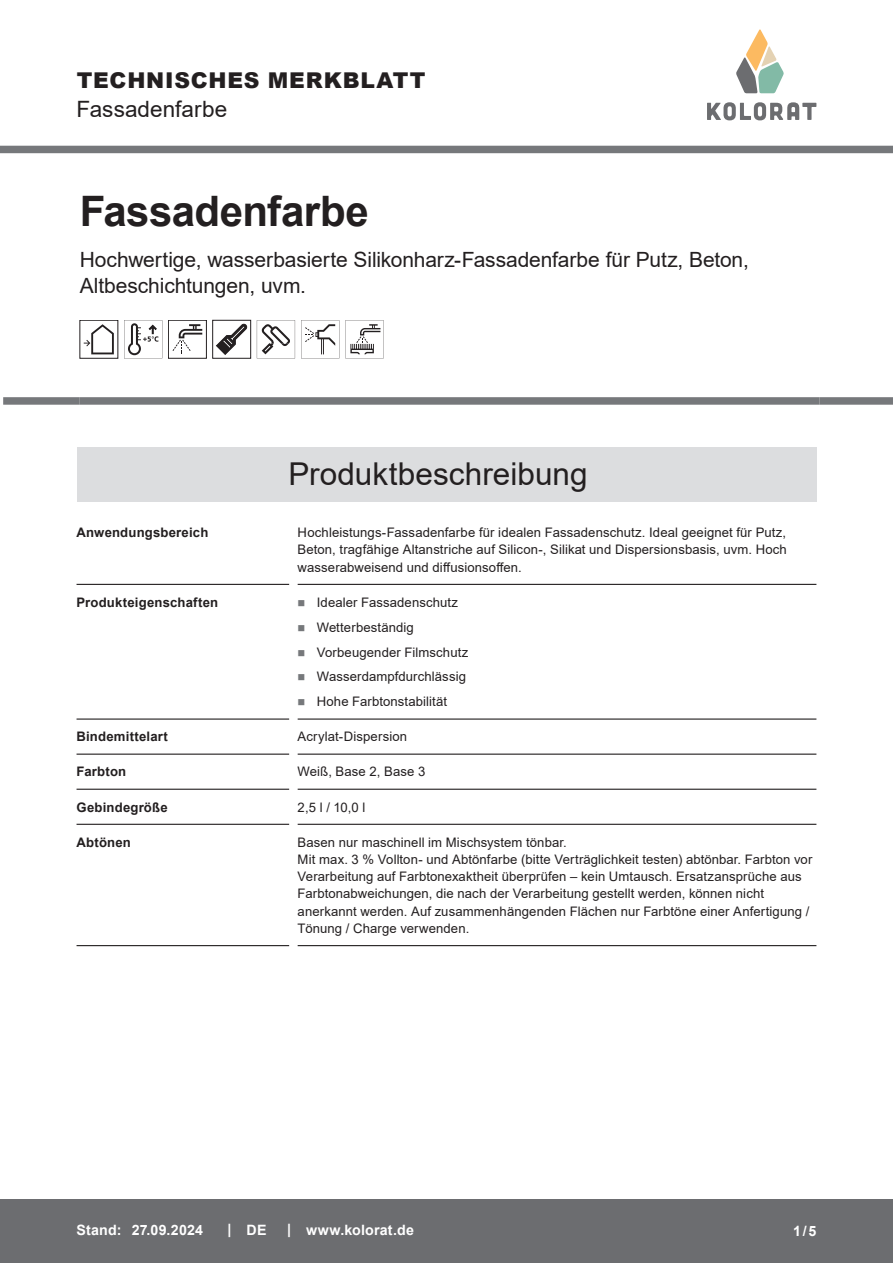
<style>
.page{position:relative;width:893px;height:1263px;background:#fff}
.page>*{position:absolute;margin:0;border:0;box-sizing:border-box;transform-origin:0 0}
.CB_AF_Produktname{font:700 42px "Arial";letter-spacing:-.01em;color:#231f20}
.CB_AF_Kapitel_Ueberschrift{font:31.5px "Arial";color:#231f20}
.CB_AF_Kopf_Produktname_klein{font:22.5px "Arial";letter-spacing:.005em;color:#231f20}
.CB_AF_Kopf_TM{font:900 21.75px "Arial";letter-spacing:.035em;color:#231f20}
.CB_AF_Subline_Produkt{font:21px/25.5px "Arial";letter-spacing:-.005em;color:#231f20}
.CB_AF_Fuß_Stand_linksb{font:700 14.25px "Arial";letter-spacing:.01em;color:#fff}
.CB_AF_Text_Standard{font:13.2px/17.2px "Arial";letter-spacing:.005em;color:#231f20;text-align:justify}
.CB_AF_Abschnitt_Ueberschrift{font:700 13.2px "Arial";letter-spacing:.015em;color:#231f20}
</style>
<div class="page">
<div style="left:0;top:146px;width:893px;height:7px;background:#76787b"></div>
<div style="left:0;top:1199px;width:893px;height:64px;background:#6c6d70"></div>
<div style="left:820px;top:397px;width:73px;height:8px;background:#76787b"></div>
<div style="left:3px;top:397px;width:77px;height:8px;background:#76787b"></div>
<div style="left:80px;top:397px;width:459px;height:8px;background:#76787b"></div>
<div style="left:539px;top:397px;width:281px;height:8px;background:#76787b"></div>
<svg style="left:84px;top:324px;width:30px;height:30px"></svg>
<svg style="left:124px;top:320px;width:38px;height:38px"></svg>
<div style="left:168px;top:320px;width:39px;height:38px;border:1px solid #231f20"></div>
<svg style="left:173px;top:324px;width:29px;height:30px"></svg>
<div style="left:213px;top:320px;width:38px;height:38px;border:1px solid #231f20"></div>
<svg style="left:216px;top:324px;width:31px;height:31px"></svg>
<svg style="left:257px;top:320px;width:38px;height:38px"></svg>
<svg style="left:301px;top:320px;width:38px;height:38px"></svg>
<svg style="left:345px;top:320px;width:39px;height:38px"></svg>
<div style="left:77px;top:447px;width:739px;height:55px;background:#dcdddf"></div>
<hr style="left:77px;top:584px;width:212px;height:1px;background:#231f20">
<hr style="left:298px;top:584px;width:518px;height:1px;background:#231f20">
<hr style="left:77px;top:718px;width:212px;height:2px;background:#231f20">
<hr style="left:298px;top:718px;width:518px;height:2px;background:#231f20">
<hr style="left:77px;top:753px;width:212px;height:2px;background:#231f20">
<hr style="left:298px;top:753px;width:518px;height:2px;background:#231f20">
<hr style="left:77px;top:789px;width:212px;height:1px;background:#231f20">
<hr style="left:298px;top:789px;width:518px;height:1px;background:#231f20">
<hr style="left:77px;top:824px;width:212px;height:1px;background:#231f20">
<hr style="left:298px;top:824px;width:518px;height:1px;background:#231f20">
<hr style="left:77px;top:945px;width:212px;height:1px;background:#231f20">
<hr style="left:298px;top:945px;width:518px;height:1px;background:#231f20">
<svg style="left:707px;top:102px;width:109px;height:18px"></svg>
<svg style="left:736px;top:29px;width:48px;height:64px"></svg>
<p class="CB_AF_Kopf_TM" style="left:77px;top:65px;width:350px">TECHNISCHES MERKBLATT</p>
<p class="CB_AF_Kopf_Produktname_klein" style="left:77px;top:94px;width:152px">Fassadenfarbe</p>
<p class="CB_AF_Produktname" style="left:80px;top:182px;width:291px">Fassadenfarbe</p>
<p class="CB_AF_Subline_Produkt" style="left:80px;top:247px;width:671px">Hochwertige, wasserbasierte Silikonharz-Fassadenfarbe für Putz, Beton,<br>Altbeschichtungen, uvm.</p>
<p class="CB_AF_Kapitel_Ueberschrift" style="left:288px;top:452px;width:301px">Produktbeschreibung</p>
<p class="CB_AF_Abschnitt_Ueberschrift" style="left:77px;top:523px;width:133px">Anwendungsbereich</p>
<p class="CB_AF_Text_Standard" style="left:298px;top:524px;width:491px">Hochleistungs-Fassadenfarbe für idealen Fassadenschutz. Ideal geeignet für Putz, Beton, tragfähige Altanstriche auf Silicon-, Silikat und Dispersionsbasis, uvm. Hoch wasserabweisend und diffusionsoffen.</p>
<p class="CB_AF_Abschnitt_Ueberschrift" style="left:77px;top:593px;width:143px">Produkteigenschaften</p>
<p class="CB_AF_Text_Standard" style="left:317px;top:593px;width:143px">Idealer Fassadenschutz</p>
<p class="CB_AF_Text_Standard" style="left:317px;top:618px;width:99px">Wetterbeständig</p>
<p class="CB_AF_Text_Standard" style="left:317px;top:643px;width:153px">Vorbeugender Filmschutz</p>
<p class="CB_AF_Text_Standard" style="left:317px;top:668px;width:151px">Wasserdampfdurchlässig</p>
<p class="CB_AF_Text_Standard" style="left:317px;top:693px;width:132px">Hohe Farbtonstabilität</p>
<p class="CB_AF_Abschnitt_Ueberschrift" style="left:77px;top:727px;width:93px">Bindemittelart</p>
<p class="CB_AF_Text_Standard" style="left:298px;top:728px;width:111px">Acrylat-Dispersion</p>
<p class="CB_AF_Abschnitt_Ueberschrift" style="left:77px;top:762px;width:51px">Farbton</p>
<p class="CB_AF_Text_Standard" style="left:298px;top:763px;width:129px">Weiß, Base 2, Base 3</p>
<p class="CB_AF_Abschnitt_Ueberschrift" style="left:77px;top:797px;width:93px">Gebindegröße</p>
<p class="CB_AF_Text_Standard" style="left:298px;top:798px;width:69px">2,5 l / 10,0 l</p>
<p class="CB_AF_Abschnitt_Ueberschrift" style="left:77px;top:833px;width:56px">Abtönen</p>
<p class="CB_AF_Text_Standard" style="left:298px;top:833px;width:516px;text-align:left">Basen nur maschinell im Mischsystem tönbar.<br>Mit max. 3 % Vollton- und Abtönfarbe (bitte Verträglichkeit testen) abtönbar. Farbton vor Verarbeitung auf Farbtonexaktheit überprüfen – kein Umtausch. Ersatzansprüche aus Farbtonabweichungen, die nach der Verarbeitung gestellt werden, können nicht anerkannt werden. Auf zusammenhängenden Flächen nur Farbtöne einer Anfertigung / Tönung / Charge verwenden.</p>
<p class="CB_AF_Fuß_Stand_linksb" style="left:77px;top:1220px;width:46px">Stand:</p>
<p class="CB_AF_Fuß_Stand_linksb" style="left:132px;top:1220px;width:73px">27.09.2024</p>
<p class="CB_AF_Fuß_Stand_linksb" style="left:228px;top:1219px;width:5px">|</p>
<p class="CB_AF_Fuß_Stand_linksb" style="left:247px;top:1220px;width:21px">DE</p>
<p class="CB_AF_Fuß_Stand_linksb" style="left:287px;top:1219px;width:5px">|</p>
<p class="CB_AF_Fuß_Stand_linksb" style="left:306px;top:1220px;width:109px">www.kolorat.de</p>
<p class="CB_AF_Fuß_Stand_linksb" style="left:793px;top:1221px;width:25px">1/5</p>
</div>
